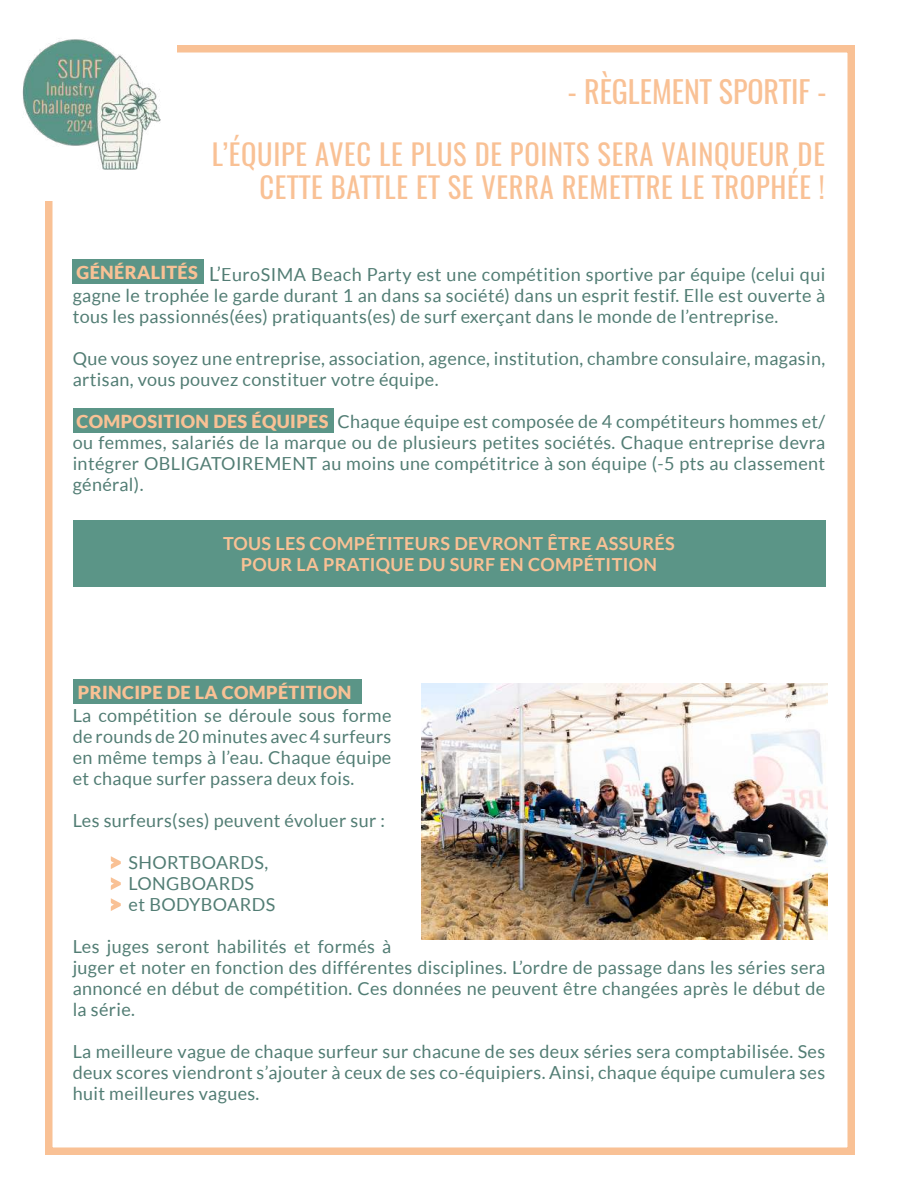
<style>
.page{position:relative;width:900px;height:1200px;background:#fff}
.page>*{position:absolute;margin:0;border:0;box-sizing:border-box;transform-origin:0 0}
.t1{font:30px "Oswald";color:#f9c195}
.t2{font:28.5px/33px "Oswald";letter-spacing:.025em;color:#f9c195;text-align:right}
.t3{font:18px/21px "Lato";letter-spacing:.02em;color:#527d74;text-align:justify}
.t4{font:700 18px/21px "Lato";letter-spacing:.02em;color:#f9c195;text-align:center}
.t5{font:900 18px "Lato";letter-spacing:.02em;color:#f9c195}
.s1{font-weight:900;color:#f9c195}
.s2{font-size:19.5px}
.s3{color:#f9c195}
</style>
<div class="page">
<div style="left:45px;top:45px;width:810px;height:1110px;border:8px solid #f9c195"></div>
<div style="left:18px;top:24px;width:159px;height:177px;background:#fff"></div>
<img style="left:22px;top:38px;width:139px;height:132px">
<div style="left:73px;top:259px;width:131px;height:25px;background:#5b9587"></div>
<div style="left:73px;top:408px;width:261px;height:25px;background:#5b9587"></div>
<div style="left:73px;top:520px;width:752px;height:66px;background:#5b9587"></div>
<img style="left:422px;top:683px;width:405px;height:257px">
<div style="left:73px;top:680px;width:289px;height:24px;background:#5b9587"></div>
<h1 class="t1" style="left:568px;top:71px;width:261px">- RÈGLEMENT SPORTIF -</h1>
<h2 class="t2" style="left:212px;top:138px;width:615px">L’ÉQUIPE AVEC LE PLUS DE POINTS SERA VAINQUEUR DE<br>CETTE BATTLE ET SE VERRA REMETTRE LE TROPHÉE !</h2>
<p class="t3" style="left:73px;top:264px;width:754px"><span class="s1">GÉNÉRALITÉS</span> <span class="s2">L’</span>EuroSIMA Beach Party est une compétition sportive par équipe (celui qui gagne le trophée le garde durant 1 an dans sa société) dans un esprit festif. Elle est ouverte à tous les passionnés(ées) pratiquants(es) de surf exerçant dans le monde de l’entreprise.</p>
<p class="t3" style="left:73px;top:348px;width:754px">Que vous soyez une entreprise, association, agence, institution, chambre consulaire, magasin, artisan, vous pouvez constituer votre équipe.</p>
<p class="t3" style="left:73px;top:411px;width:754px"><span class="s1">COMPOSITION DES ÉQUIPES</span> Chaque équipe est composée de 4 compétiteurs hommes et/ ou femmes, salariés de la marque ou de plusieurs petites sociétés. Chaque entreprise devra intégrer OBLIGATOIREMENT au moins une compétitrice à son équipe (-5 pts au classement général).</p>
<p class="t4" style="left:223px;top:533px;width:453px">TOUS LES COMPÉTITEURS DEVRONT ÊTRE ASSURÉS<br>POUR LA PRATIQUE DU SURF EN COMPÉTITION</p>
<p class="t5" style="left:78px;top:682px;width:275px">PRINCIPE DE LA COMPÉTITION</p>
<p class="t3" style="left:73px;top:705px;width:320px">La compétition se déroule sous forme de rounds de 20 minutes avec 4 surfeurs en même temps à l’eau. Chaque équipe et chaque surfer passera deux fois.</p>
<p class="t3" style="left:73px;top:810px;width:314px">Les surfeurs(ses) peuvent évoluer sur :</p>
<p class="t3" style="left:110px;top:852px;width:167px;text-align:left"><span class="s3">&gt;</span> SHORTBOARDS, <span class="s3">&gt;</span> LONGBOARDS<br><span class="s3">&gt;</span> et BODYBOARDS</p>
<p class="t3" style="left:73px;top:936px;width:754px;text-align:left">Les juges seront habilités et formés à<br>juger et noter en fonction des différentes disciplines. L’ordre de passage dans les séries sera annoncé en début de compétition. Ces données ne peuvent être changées après le début de la série.</p>
<p class="t3" style="left:73px;top:1041px;width:754px">La meilleure vague de chaque surfeur sur chacune de ses deux séries sera comptabilisée. Ses deux scores viendront s’ajouter à ceux de ses co-équipiers. Ainsi, chaque équipe cumulera ses huit meilleures vagues.</p>
</div>
